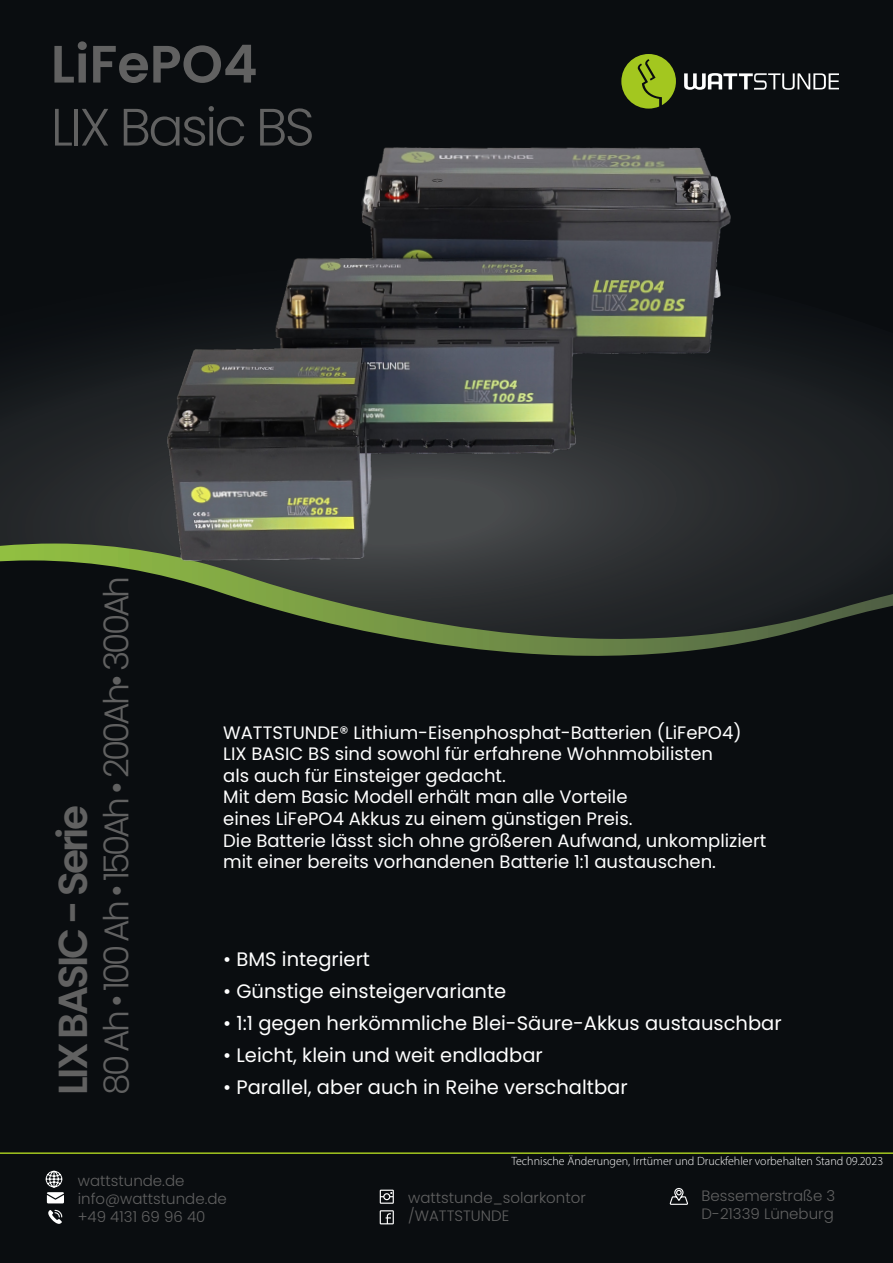
<style>
.page{position:relative;width:893px;height:1263px;background:#0a0d10}
.page>*{position:absolute;margin:0;border:0;box-sizing:border-box;transform-origin:0 0}
.t1{font:300 52.5px "Poppins";letter-spacing:-.05em;color:#616161}
.t2{font:600 52.5px "Poppins";color:#616161}
.t3{font:600 40.5px "Poppins";letter-spacing:-.07em;color:#616161}
.t4{font:300 34.5px "Poppins";letter-spacing:-.09em;color:#616161}
.t5{font:19.5px "Poppins";color:#fff}
.t6{font:18px/21.6px "Poppins";color:#fff}
.t7{font:300 15px "Poppins";color:#616161}
.t8{font:300 12px "Myriad Pro";color:#fff}
</style>
<div class="page">
<svg style="left:190px;top:583px;width:703px;height:73px"></svg>
<img style="left:0;top:147px;width:893px;height:436px">
<svg style="left:684px;top:73px;width:155px;height:17px"></svg>
<svg style="left:621px;top:54px;width:55px;height:55px"></svg>
<svg style="left:0;top:1152px;width:893px;height:73px"></svg>
<p class="t2" style="left:51px;top:34px;width:208px">LiFePO4</p>
<p class="t1" style="left:51px;top:97px;width:265px">LIX Basic BS</p>
<p class="t3" style="left:50px;top:1094px;width:291px;rotate:-90deg">LIX BASIC - Serie</p>
<p class="t4" style="left:96px;top:1094px;width:520px;rotate:-90deg">80 Ah • 100 Ah • 150Ah • 200Ah• 300Ah</p>
<p class="t6" style="left:223px;top:722px;width:520px">WATTSTUNDE® Lithium-Eisenphosphat-Batterien (LiFePO4)</p>
<p class="t6" style="left:223px;top:743px;width:491px">LIX BASIC BS sind sowohl für erfahrene Wohnmobilisten</p>
<p class="t6" style="left:223px;top:765px;width:406px">als auch für Einsteiger gedacht.<br>Mit dem Basic Modell erhält man alle Vorteile</p>
<p class="t6" style="left:223px;top:808px;width:545px">eines LiFePO4 Akkus zu einem günstigen Preis.<br>Die Batterie lässt sich ohne größeren Aufwand, unkompliziert</p>
<p class="t6" style="left:223px;top:851px;width:494px">mit einer bereits vorhandenen Batterie 1:1 austauschen.</p>
<p class="t5" style="left:223px;top:948px;width:148px">• BMS integriert</p>
<p class="t5" style="left:223px;top:980px;width:285px">• Günstige einsteigervariante</p>
<p class="t5" style="left:223px;top:1012px;width:560px">• 1:1 gegen herkömmliche Blei-Säure-Akkus austauschbar</p>
<p class="t5" style="left:223px;top:1044px;width:321px">• Leicht, klein und weit endladbar</p>
<p class="t5" style="left:223px;top:1076px;width:406px">• Parallel, aber auch in Reihe verschaltbar</p>
<p class="t8" style="left:511px;top:1154px;width:373px">Technische Änderungen, Irrtümer und Druckfehler vorbehalten Stand 09.2023</p>
<p class="t7" style="left:78px;top:1172px;width:108px">wattstunde.de</p>
<p class="t7" style="left:78px;top:1190px;width:151px">info@wattstunde.de</p>
<p class="t7" style="left:78px;top:1208px;width:129px">+49 4131 69 96 40</p>
<p class="t7" style="left:408px;top:1188px;width:179px">wattstunde_solarkontor</p>
<p class="t7" style="left:408px;top:1206px;width:103px">/WATTSTUNDE</p>
<p class="t7" style="left:702px;top:1187px;width:135px">Bessemerstraße 3</p>
<p class="t7" style="left:702px;top:1205px;width:134px">D-21339 Lüneburg</p>
</div>
